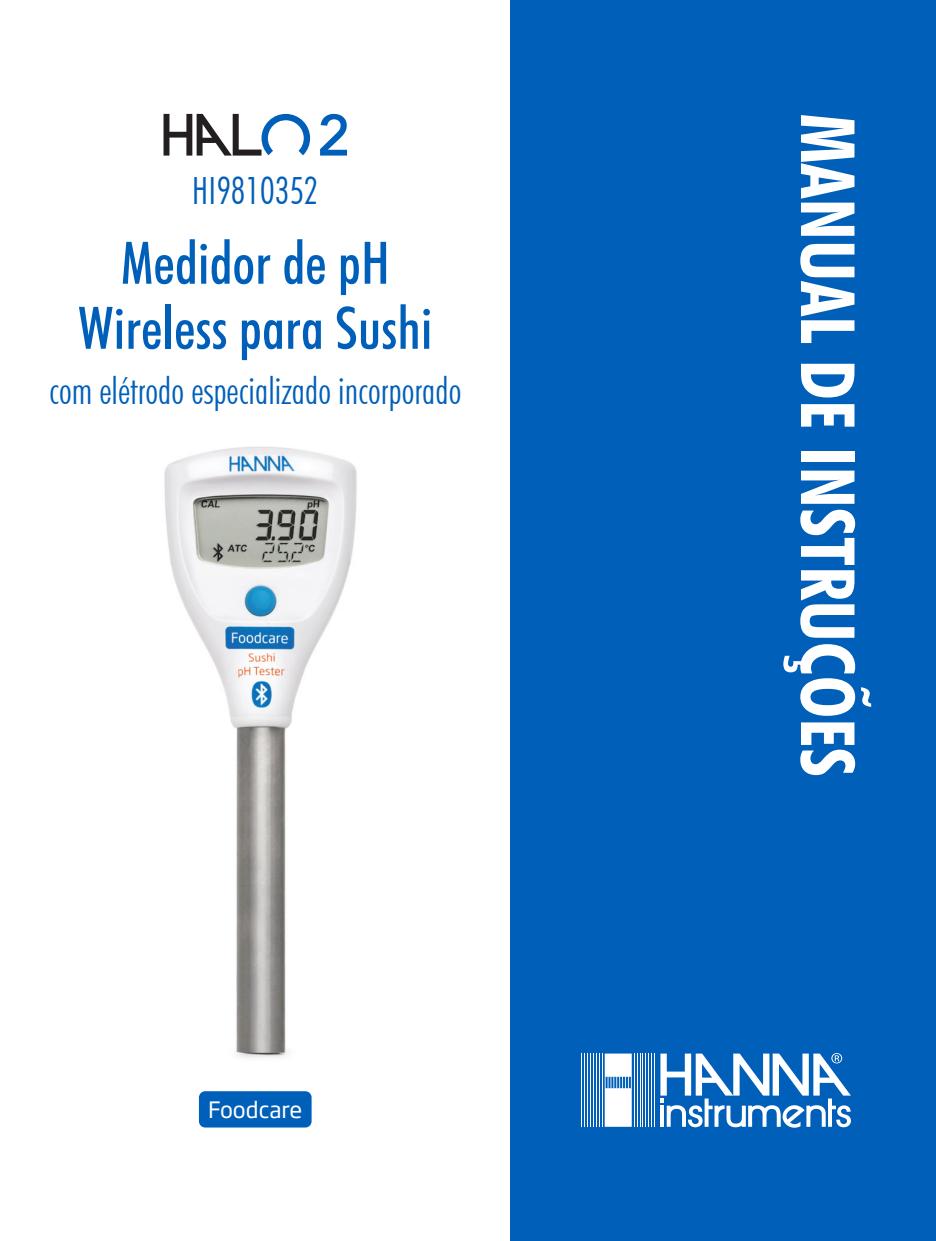
<style>
.page{position:relative;width:936px;height:1241px;background:#fff}
.page>*{position:absolute;margin:0;border:0;box-sizing:border-box;transform-origin:0 0}
.t1{font:700 condensed 75px "Futura BT";color:#fff}
.COV_Name{font:500 condensed 58.75px/65px "Futura BT";color:#005fb9;text-align:center}
.COV_Name_Subtitle{font:300 condensed 37.5px "Futura BT";color:#005fb9}
.COV_Title{font:300 condensed 37.5px "Futura BT";color:#005fb9}
.t2{font:22.25px "Soho Gothic Pro";color:#fff}
</style>
<div class="page">
<div style="left:510px;top:0;width:425px;height:1240px;background:#005fb9"></div>
<hr style="left:654px;top:1053px;width:1px;height:73px;background:#fff">
<hr style="left:651px;top:1053px;width:1px;height:73px;background:#fff">
<hr style="left:648px;top:1053px;width:1px;height:73px;background:#fff">
<hr style="left:645px;top:1053px;width:1px;height:73px;background:#fff">
<hr style="left:642px;top:1053px;width:1px;height:73px;background:#fff">
<hr style="left:639px;top:1053px;width:1px;height:73px;background:#fff">
<hr style="left:636px;top:1053px;width:1px;height:73px;background:#fff">
<hr style="left:633px;top:1053px;width:1px;height:73px;background:#fff">
<hr style="left:601px;top:1053px;width:1px;height:73px;background:#fff">
<hr style="left:599px;top:1053px;width:1px;height:73px;background:#fff">
<hr style="left:596px;top:1053px;width:1px;height:73px;background:#fff">
<hr style="left:593px;top:1053px;width:1px;height:73px;background:#fff">
<hr style="left:590px;top:1053px;width:1px;height:73px;background:#fff">
<hr style="left:587px;top:1053px;width:1px;height:73px;background:#fff">
<hr style="left:584px;top:1053px;width:1px;height:73px;background:#fff">
<hr style="left:581px;top:1053px;width:1px;height:73px;background:#fff">
<svg style="left:604px;top:1053px;width:27px;height:73px;background:#dbe8f5"></svg>
<svg style="left:660px;top:1053px;width:190px;height:74px"></svg>
<img style="left:164px;top:447px;width:193px;height:611px">
<svg style="left:163px;top:114px;width:147px;height:41px"></svg>
<svg style="left:320px;top:114px;width:27px;height:41px"></svg>
<div style="left:199px;top:1090px;width:112px;height:37px;background:#005fb9;border-radius:6px"></div>
<p class="COV_Title" style="left:192px;top:168px;width:128px">HI9810352</p>
<p class="COV_Name" style="left:78px;top:230px;width:356px">Medidor de pH<br>Wireless para Sushi</p>
<p class="COV_Name_Subtitle" style="left:49px;top:367px;width:413px">com elétrodo especializado incorporado</p>
<p class="t2" style="left:208px;top:1092px;width:96px">Foodcare</p>
<h1 class="t1" style="left:873px;top:113px;width:664px;rotate:90deg">MANUAL DE INSTRUÇÕES</h1>
</div>
